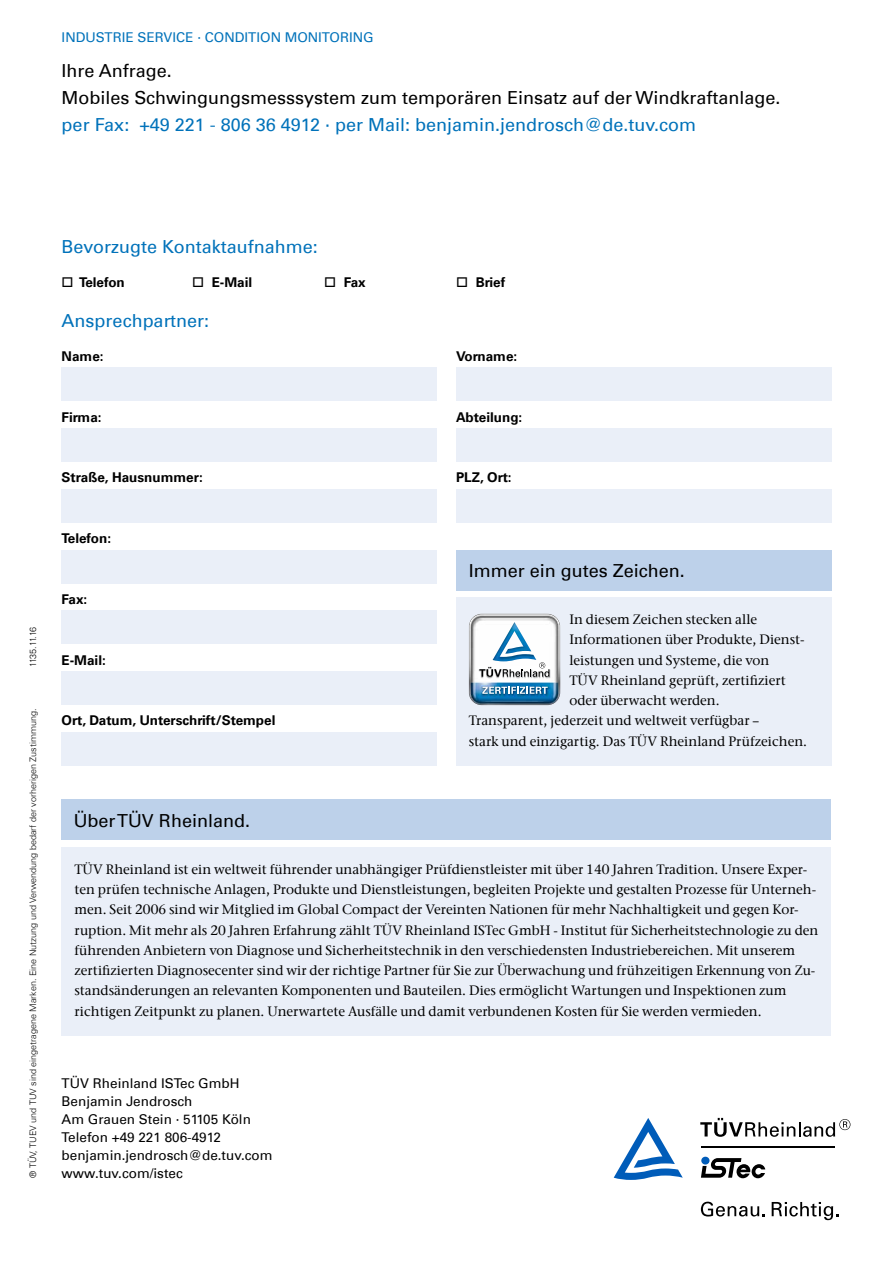
<style>
.page{position:relative;width:893px;height:1263px;background:#fff}
.page>*{position:absolute;margin:0;border:0;box-sizing:border-box;transform-origin:0 0}
.t1{font:18px/27px "Univers Com 55 Roman";color:#000}
.t2{font:18px "Univers Com 55 Roman";color:#0072ba}
.t3{font:500 13.5px/20.2px "ITC Stone Serif Com";color:#000}
.t4{font:700 13.5px "Univers Com 65";color:#000}
.t5{font:13.5px/18px "Univers Com 55 Roman";color:#000}
.t6{font:13.5px "Univers Com 55 Roman";color:#0072ba}
.t7{font:300 9px "Univers Com 45";color:#000}
</style>
<div class="page">
<div style="left:62px;top:428px;width:375px;height:34px;background:#eaeff8"></div>
<div style="left:62px;top:489px;width:375px;height:34px;background:#eaeff8"></div>
<div style="left:456px;top:428px;width:375px;height:34px;background:#eaeff8"></div>
<div style="left:62px;top:368px;width:375px;height:33px;background:#eaeff8"></div>
<div style="left:456px;top:368px;width:375px;height:33px;background:#eaeff8"></div>
<div style="left:62px;top:550px;width:375px;height:34px;background:#eaeff8"></div>
<div style="left:62px;top:611px;width:375px;height:33px;background:#eaeff8"></div>
<div style="left:456px;top:489px;width:375px;height:34px;background:#eaeff8"></div>
<div style="left:62px;top:671px;width:375px;height:34px;background:#eaeff8"></div>
<div style="left:62px;top:732px;width:375px;height:34px;background:#eaeff8"></div>
<svg style="left:701px;top:1202px;width:64px;height:14px"></svg>
<svg style="left:772px;top:1202px;width:67px;height:18px"></svg>
<svg style="left:701px;top:1158px;width:64px;height:20px"></svg>
<div style="left:701px;top:1157px;width:8px;height:7px;background:#005cb9;border-radius:50%"></div>
<hr style="left:701px;top:1146px;width:134px;height:1px;background:#000">
<svg style="left:700px;top:1118px;width:150px;height:19px"></svg>
<svg style="left:614px;top:1118px;width:69px;height:62px"></svg>
<div style="left:456px;top:550px;width:375px;height:40px;background:#bdd1ea"></div>
<div style="left:62px;top:800px;width:769px;height:40px;background:#bdd1ea"></div>
<div style="left:456px;top:597px;width:375px;height:169px;background:#eaeff8"></div>
<div style="left:62px;top:847px;width:769px;height:189px;background:#eaeff8"></div>
<svg style="left:469px;top:614px;width:91px;height:91px;background:#abc2d0"></svg>
<p class="t6" style="left:62px;top:29px;width:314px">INDUSTRIE SERVICE · CONDITION MONITORING</p>
<h1 class="t1" style="left:62px;top:57px;width:720px">Ihre Anfrage.<br>Mobiles Schwingungsmesssystem zum temporären Einsatz auf der Windkraftanlage.</h1>
<h1 class="t2" style="left:62px;top:114px;width:636px">per Fax: +49 221 - 806 36 4912 · per Mail: benjamin.jendrosch@de.tuv.com</h1>
<p class="t7" style="left:28px;top:667px;width:42px;rotate:-90deg">1135.11.16</p>
<p class="t7" style="left:28px;top:1178px;width:471px;rotate:-90deg">® TÜV, TUEV und TUV sind eingetragene Marken. Eine Nutzung und Verwendung bedarf der vorherigen Zustimmung.</p>
<h1 class="t2" style="left:62px;top:236px;width:258px">Bevorzugte Kontaktaufnahme:</h1>
<p class="t4" style="left:62px;top:274px;width:65px">□ Telefon</p>
<p class="t4" style="left:192px;top:274px;width:62px">□ E-Mail</p>
<p class="t4" style="left:324px;top:274px;width:43px">□ Fax</p>
<p class="t4" style="left:456px;top:274px;width:51px">□ Brief</p>
<h1 class="t2" style="left:62px;top:310px;width:149px">Ansprechpartner:</h1>
<p class="t4" style="left:62px;top:348px;width:43px">Name:</p>
<p class="t4" style="left:456px;top:348px;width:63px">Vorname:</p>
<p class="t4" style="left:62px;top:409px;width:41px">Firma:</p>
<p class="t4" style="left:62px;top:469px;width:143px">Straße, Hausnummer:</p>
<p class="t4" style="left:62px;top:530px;width:51px">Telefon:</p>
<p class="t4" style="left:62px;top:591px;width:27px">Fax:</p>
<p class="t4" style="left:62px;top:652px;width:46px">E-Mail:</p>
<p class="t4" style="left:62px;top:712px;width:215px">Ort, Datum, Unterschrift/Stempel</p>
<h1 class="t1" style="left:74px;top:807px;width:178px">Über TÜV Rheinland.</h1>
<p class="t4" style="left:456px;top:409px;width:68px">Abteilung:</p>
<p class="t4" style="left:456px;top:469px;width:57px">PLZ, Ort:</p>
<h1 class="t1" style="left:469px;top:557px;width:218px">Immer ein gutes Zeichen.</h1>
<p class="t3" style="left:569px;top:609px;width:189px">In diesem Zeichen stecken alle</p>
<p class="t3" style="left:569px;top:629px;width:237px">Informationen über Produkte, Dienst-</p>
<p class="t3" style="left:569px;top:650px;width:202px">leistungen und Systeme, die von</p>
<p class="t3" style="left:569px;top:670px;width:218px">TÜV Rheinland geprüft, zertifiziert</p>
<p class="t3" style="left:569px;top:690px;width:152px">oder überwacht werden.</p>
<p class="t3" style="left:469px;top:710px;width:292px">Transparent, jederzeit und weltweit verfügbar –</p>
<p class="t3" style="left:469px;top:731px;width:340px">stark und einzigartig. Das TÜV Rheinland Prüfzeichen.</p>
<p class="t3" style="left:74px;top:859px;width:745px">TÜV Rheinland ist ein weltweit führender unabhängiger Prüfdienstleister mit über 140 Jahren Tradition. Unsere Exper&shy;ten prüfen technische Anlagen, Produkte und Dienstleistungen, begleiten Projekte und gestalten Prozesse für Unterneh&shy;men. Seit 2006 sind wir Mitglied im Global Compact der Vereinten Nationen für mehr Nachhaltigkeit und gegen Kor&shy;ruption. Mit mehr als 20 Jahren Erfahrung zählt TÜV Rheinland ISTec GmbH - Institut für Sicherheitstechnologie zu den führenden Anbietern von Diagnose und Sicherheitstechnik in den verschiedensten Industriebereichen. Mit unserem zertifizierten Diagnosecenter sind wir der richtige Partner für Sie zur Überwachung und frühzeitigen Erkennung von Zu&shy;standsänderungen an relevanten Komponenten und Bauteilen. Dies ermöglicht Wartungen und Inspektionen zum richtigen Zeitpunkt zu planen. Unerwartete Ausfälle und damit verbundenen Kosten für Sie werden vermieden.</p>
<p class="t5" style="left:62px;top:1074px;width:212px">TÜV Rheinland ISTec GmbH<br>Benjamin Jendrosch<br>Am Grauen Stein · 51105 Köln<br>Telefon +49 221 806-4912 benjamin.jendrosch@de.tuv.com</p>
<p class="t5" style="left:62px;top:1164px;width:123px">www.tuv.com/istec</p>
</div>
